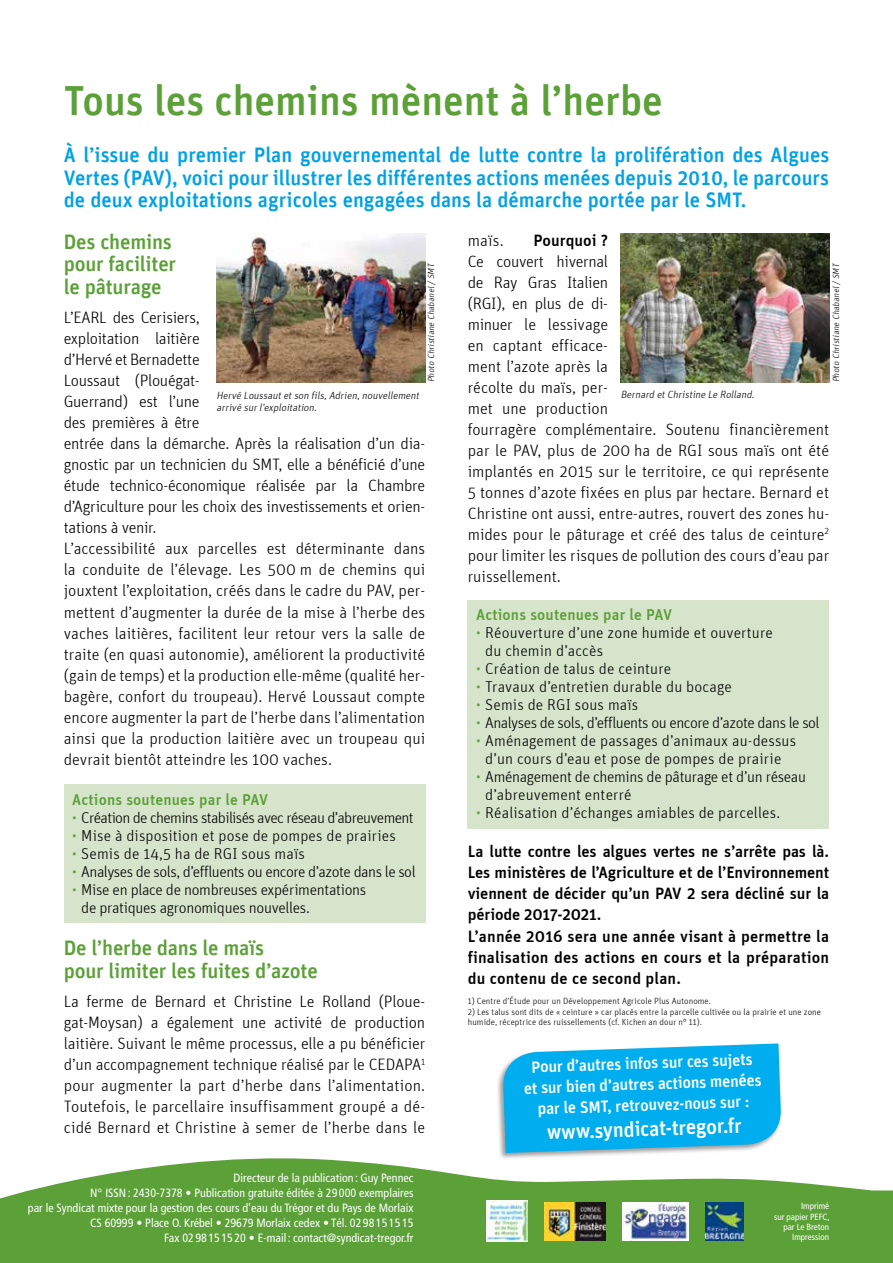
<style>
.page{position:relative;width:893px;height:1263px;background:#fff}
.page>*{position:absolute;margin:0;border:0;box-sizing:border-box;transform-origin:0 0}
.t1{font:42px "Unit Medium TF";color:#5ca038}
.t2{font:21px/22.5px "Unit Medium TF";color:#00a1e4;text-align:justify}
.t3{font:21px/22.5px "Unit Medium TF";letter-spacing:-.01em;color:#5ca038}
.t4{font:21px "Unit Medium TF";color:#fff}
.t5{font:300 16.5px/21px "Unit";color:#000}
.t6{font:500 16.5px/21px "Unit";letter-spacing:-.01em;color:#000}
.t7{font:16.5px/21px "Unit Medium TF";color:#fff;text-align:center}
.t8{font:300 15.75px/18px "Unit";letter-spacing:.01em;color:#000}
.t9{font:300 15.75px/18px "Unit";letter-spacing:-.02em;color:#000}
.t10{font:300 15.75px "Unit";letter-spacing:-.03em;color:#000}
.t11{font:300 15.75px "Unit";letter-spacing:-.04em;color:#000}
.t12{font:500 15.75px "Unit";letter-spacing:.01em;color:#5ca038}
.t13{font:condensed 12px/15px "Frutiger";color:#fff;text-align:right}
.t14{font:italic 300 10.5px/12.6px "Unit";color:#000}
.t15{font:300 9px/10.8px "Unit";letter-spacing:.01em;color:#000}
.t16{font:italic 300 9px "Unit";color:#000}
.t17{font:condensed 9px/10.4px "Frutiger";color:#fff;text-align:right}
.s1{color:#5ca038}
</style>
<div class="page">
<svg style="left:0;top:1158px;width:893px;height:105px;fill:#5ca038"></svg>
<img style="left:705px;top:1202px;width:38px;height:38px">
<img style="left:544px;top:1202px;width:61px;height:38px">
<img style="left:487px;top:1201px;width:40px;height:41px">
<img style="left:622px;top:1202px;width:66px;height:38px">
<img style="left:217px;top:234px;width:208px;height:149px">
<img style="left:621px;top:234px;width:208px;height:149px">
<div style="left:64px;top:784px;width:361px;height:139px;background:#d6e4cb"></div>
<div style="left:468px;top:600px;width:361px;height:228px;background:#d6e4cb"></div>
<div style="left:495px;top:1042px;width:287px;height:118px;background:#000;opacity:.4"></div>
<svg style="left:502px;top:1043px;width:280px;height:110px;background:#1cb4ed"></svg>
<h1 class="t1" style="left:64px;top:75px;width:601px">Tous les chemins mènent à l’herbe</h1>
<p class="t2" style="left:64px;top:143px;width:767px">À l’issue du premier Plan gouvernemental de lutte contre la prolifération des Algues Vertes (PAV), voici pour illustrer les différentes actions menées depuis 2010, le parcours de deux exploitations agricoles engagées dans la démarche portée par le SMT.</p>
<p class="t3" style="left:64px;top:230px;width:114px">Des chemins pour faciliter le pâturage</p>
<p class="t5" style="left:64px;top:307px;width:363px">L’EARL des Cerisiers,<br>exploitation laitière<br>d’Hervé et Bernadette<br>Loussaut (Plouégat-<br>Guerrand) est l’une<br>des premières à être<br>entrée dans la démarche. Après la réalisation d’un dia&shy;gnostic par un technicien du SMT, elle a bénéficié d’une étude technico-économique réalisée par la Chambre d’Agriculture pour les choix des investissements et orien&shy;tations à venir.<br>L’accessibilité aux parcelles est déterminante dans la conduite de l’élevage. Les 500 m de chemins qui jouxtent l’exploitation, créés dans le cadre du PAV, per&shy;mettent d’augmenter la durée de la mise à l’herbe des vaches laitières, facilitent leur retour vers la salle de traite (en quasi autonomie), améliorent la productivité (gain de temps) et la production elle-même (qualité her&shy;bagère, confort du troupeau). Hervé Loussaut compte encore augmenter la part de l’herbe dans l’alimentation ainsi que la production laitière avec un troupeau qui devrait bientôt atteindre les 100 vaches.</p>
<p class="t5" style="left:468px;top:230px;width:37px">maïs.</p>
<p class="t6" style="left:533px;top:229px;width:76px">Pourquoi ?</p>
<p class="t5" style="left:468px;top:251px;width:363px">Ce couvert hivernal<br>de Ray Gras Italien<br>(RGI), en plus de di-<br>minuer le lessivage<br>en captant efficace-<br>ment l’azote après la<br>récolte du maïs, per-<br>met une production<br>fourragère complémentaire. Soutenu financièrement par le PAV, plus de 200 ha de RGI sous maïs ont été implantés en 2015 sur le territoire, ce qui représente 5 tonnes d’azote fixées en plus par hectare. Bernard et Christine ont aussi, entre-autres, rouvert des zones hu&shy;mides pour le pâturage et créé des talus de ceinture<sup>2 </sup>pour limiter les risques de pollution des cours d’eau par ruissellement.</p>
<p class="t16" style="left:426px;top:382px;width:122px;rotate:-90deg">Photo Christiane Chabanel/SMT</p>
<p class="t16" style="left:831px;top:382px;width:122px;rotate:-90deg">Photo Christiane Chabanel/SMT</p>
<p class="t14" style="left:621px;top:388px;width:137px">Bernard etChristine Le Rolland.</p>
<p class="t14" style="left:217px;top:389px;width:206px">Hervé Loussautetson fils,Adrien,nouvellement arrivé surl’exploitation.</p>
<p class="t12" style="left:476px;top:605px;width:197px">Actions soutenues par le PAV</p>
<p class="t8" style="left:485px;top:623px;width:289px;text-indent:-9px"><span class="s1">•</span> Réouverture d’une zone humide et ouverture du chemin d’accès</p>
<p class="t8" style="left:476px;top:659px;width:197px"><span class="s1">•</span> Création de talus de ceinture</p>
<p class="t8" style="left:476px;top:677px;width:257px"><span class="s1">•</span> Travaux d’entretien durable du bocage</p>
<p class="t8" style="left:476px;top:695px;width:164px"><span class="s1">•</span> Semis de RGI sous maïs</p>
<p class="t10" style="left:476px;top:713px;width:345px"><span class="s1">•</span> Analyses de sols, d’effluents ou encore d’azote dans le sol</p>
<p class="t8" style="left:476px;top:731px;width:321px;text-align:center"><span class="s1">•</span> Aménagement de passages d’animaux au-dessus d’un cours d’eau et pose de pompes de prairie</p>
<p class="t9" style="left:485px;top:767px;width:322px;text-indent:-9px"><span class="s1">•</span> Aménagement de chemins de pâturage et d’un réseau d’abreuvement enterré</p>
<p class="t8" style="left:476px;top:803px;width:305px"><span class="s1">•</span> Réalisation d’échanges amiables de parcelles.</p>
<p class="t6" style="left:468px;top:841px;width:363px">La lutte contre les algues vertes ne s’arrête pas là.<br>Les ministères de l’Agriculture et de l’Environnement viennent de décider qu’un PAV 2 sera décliné sur la période 2017-2021.<br>L’année 2016 sera une année visant à permettre la finalisation des actions en cours et la préparation du contenu de ce second plan.</p>
<p class="t12" style="left:72px;top:790px;width:197px">Actions soutenues par le PAV</p>
<p class="t11" style="left:72px;top:808px;width:343px"><span class="s1">•</span> Création de chemins stabilisés avec réseau d’abreuvement</p>
<p class="t8" style="left:72px;top:826px;width:325px"><span class="s1">•</span> Mise à disposition et pose de pompes de prairies</p>
<p class="t8" style="left:72px;top:844px;width:234px"><span class="s1">•</span> Semis de 14,5 ha de RGI sous maïs</p>
<p class="t10" style="left:72px;top:862px;width:345px"><span class="s1">•</span> Analyses de sols, d’effluents ou encore d’azote dans le sol</p>
<p class="t9" style="left:81px;top:880px;width:286px;text-indent:-9px"><span class="s1">•</span> Mise en place de nombreuses expérimentations de pratiques agronomiques nouvelles.</p>
<p class="t3" style="left:64px;top:936px;width:256px">De l’herbe dans le maïs<br>pour limiter les fuites d’azote</p>
<p class="t5" style="left:64px;top:991px;width:363px;text-align:justify">La ferme de Bernard et Christine Le Rolland (Ploue&shy;gat-Moysan) a également une activité de production laitière. Suivant le même processus, elle a pu bénéficier d’un accompagnement technique réalisé par le CEDAPA<sup>1 </sup>pour augmenter la part d’herbe dans l’alimentation.<br>Toutefois, le parcellaire insuffisamment groupé a dé&shy;cidé Bernard et Christine à semer de l’herbe dans le</p>
<p class="t15" style="left:468px;top:995px;width:245px">1) Centre d’Étude pour un Développement Agricole Plus Autonome.</p>
<p class="t15" style="left:468px;top:1006px;width:355px">2) Les talus sont dits de « ceinture » car placés entre la parcelle cultivée ou la prairie et une zone humide, réceptrice des ruissellements (cf. Kichen an dour n° 11).</p>
<p class="t7" style="left:523px;top:1056px;width:239px;rotate:-2deg">Pour d’autres infos sur ces sujets et sur bien d’autres actions menées par le SMT, retrouvez-nous sur :</p>
<p class="t4" style="left:546px;top:1119px;width:196px;rotate:-2deg">www.syndicat-tregor.fr</p>
<p class="t13" style="left:28px;top:1170px;width:387px">Directeur de la publication : Guy Pennec<br>N° ISSN: 2430-7378 • Publication gratuite éditée à 29 000 exemplaires<br>par le Syndicat mixte pour la gestion des cours d’eau du Trégor et du Pays de Morlaix CS 60999 • Place O. Krébel • 29679 Morlaix cedex • Tél. 02 98 15 15 15<br>Fax 02 98 15 15 20 • E-mail : contact@syndicat-tregor.fr</p>
<p class="t17" style="left:774px;top:1201px;width:57px">Imprimé<br>sur papier PEFC, par Le Breton<br>Impression</p>
</div>
